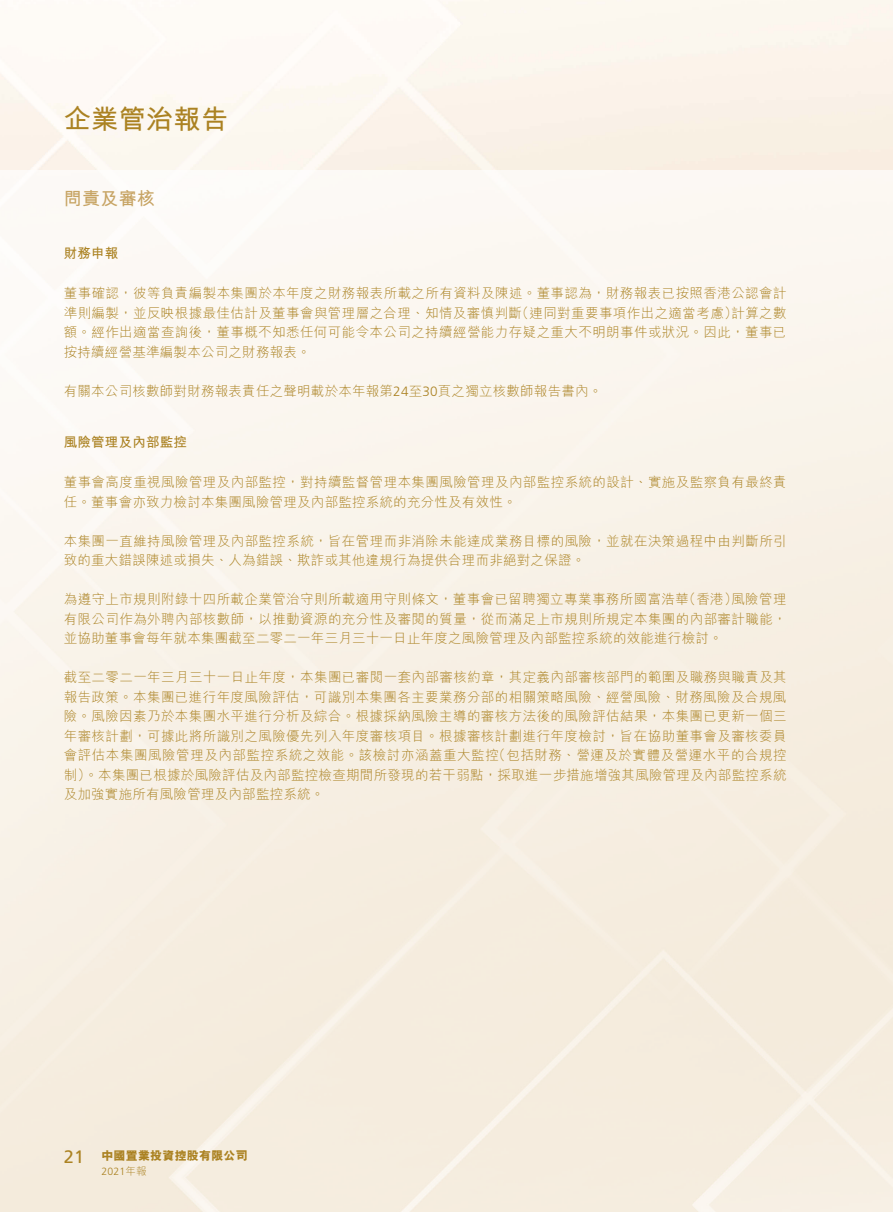
<style>
.page{position:relative;width:893px;height:1212px;background:#fff}
.page>*{position:absolute;margin:0;border:0;box-sizing:border-box;transform-origin:0 0}
.t1{font:700 27px "M Hei HK";letter-spacing:.015em;color:#ab8222}
.t2{font:700 18px "M Hei HK";letter-spacing:.015em;color:#c7a464}
.t3{font:18px "Frutiger LT Std";color:#ab8222}
.t4{font:300 13.5px/19.5px "M Hei HK";letter-spacing:.03em;color:#ab8222}
.t5{font:700 13.5px "M Hei HK";letter-spacing:.015em;color:#ab8222}
.t6{font:800 12px "M Hei HK";letter-spacing:.02em;color:#ab8222}
.t7{font:300 10.5px "Frutiger LT Std";color:#ab8222}
.s1{font-family:"Frutiger LT Std"}
.s2{font-family:"M Hei HK"}
</style>
<div class="page">
<div style="left:0;top:170px;width:893px;height:1042px;background:linear-gradient(to bottom,#fcf8f3,#f4eada)"></div>
<h1 class="t1" style="left:64px;top:99px;width:166px">企業管治報告</h1>
<h2 class="t2" style="left:64px;top:185px;width:93px">問責及審核</h2>
<p class="t5" style="left:64px;top:243px;width:56px">財務申報</p>
<p class="t4" style="left:64px;top:283px;width:724px;text-align:right">董事確認，彼等負責編製本集團於本年度之財務報表所載之所有資料及陳述。董事認為，財務報表已按照香港公認會計計算之數</p>
<p class="t4" style="left:64px;top:303px;width:724px">準則編製，並反映根據最佳估計及董事會與管理層之合理、知情及審慎判斷<br>額。經作出適當查詢後，董事概不知悉任何可能令本公司之持續經營能力存疑之重大不明朗事件或狀況。因此，董事已按持續經營基準編製本公司之財務報表。</p>
<p class="t4" style="left:64px;top:381px;width:540px">有關本公司核數師對財務報表責任之聲明載於本年報第<span class="s1">24</span>至<span class="s1">30</span>頁之獨立核數師報告書內。</p>
<p class="t5" style="left:64px;top:432px;width:125px">風險管理及內部監控</p>
<p class="t4" style="left:64px;top:472px;width:724px">董事會高度重視風險管理及內部監控，對持續監督管理本集團風險管理及內部監控系統的設計、實施及監察負有最終責任。董事會亦致力檢討本集團風險管理及內部監控系統的充分性及有效性。</p>
<p class="t4" style="left:64px;top:531px;width:724px">本集團一直維持風險管理及內部監控系統，旨在管理而非消除未能達成業務目標的風險，並就在決策過程中由判斷所引致的重大錯誤陳述或損失、人為錯誤、欺詐或其他違規行為提供合理而非絕對之保證。</p>
<p class="t4" style="left:731px;top:589px;width:57px">風險管理</p>
<p class="t4" style="left:516px;top:303px;width:224px">（連同對重要事項作出之適當考慮）</p>
<p class="t4" style="left:682px;top:589px;width:57px">（香港）</p>
<p class="t4" style="left:64px;top:589px;width:724px">為遵守上市規則附錄十四所載企業管治守則所載適用守則條文，董事會已留聘獨立專業事務所國富浩華<br>有限公司作為外聘內部核數師，以推動資源的充分性及審閱的質量，從而滿足上市規則所規定本集團的內部審計職能，並協助董事會每年就本集團截至二零二一年三月三十一日止年度之風險管理及內部監控系統的效能進行檢討。</p>
<p class="t4" style="left:64px;top:667px;width:724px;text-align:right">截至二零二一年三月三十一日止年度，本集團已審閱一套內部審核約章，其定義內部審核部門的範圍及職務與職責及其報告政策。本集團已進行年度風險評估，可識別本集團各主要業務分部的相關策略風險、經營風險、財務風險及合規風險。風險因素乃於本集團水平進行分析及綜合。根據採納風險主導的審核方法後的風險評估結果，本集團已更新一個三年審核計劃，可據此將所識別之風險優先列入年度審核項目。根據審核計劃進行年度檢討，旨在協助董事會及審核委員（包括財務、營運及於實體及營運水平的合規控</p>
<p class="t4" style="left:64px;top:745px;width:724px">會評估本集團風險管理及內部監控系統之效能。該檢討亦涵蓋重大監控<br>制）。本集團已根據於風險評估及內部監控檢查期間所發現的若干弱點，採取進一步措施增強其風險管理及內部監控系統及加強實施所有風險管理及內部監控系統。</p>
<h2 class="t3" style="left:64px;top:1146px;width:22px">21</h2>
<p class="t6" style="left:101px;top:1147px;width:148px">中國置業投資控股有限公司</p>
<p class="t7" style="left:101px;top:1165px;width:47px">2021<span class="s2">年報</span></p>
</div>
